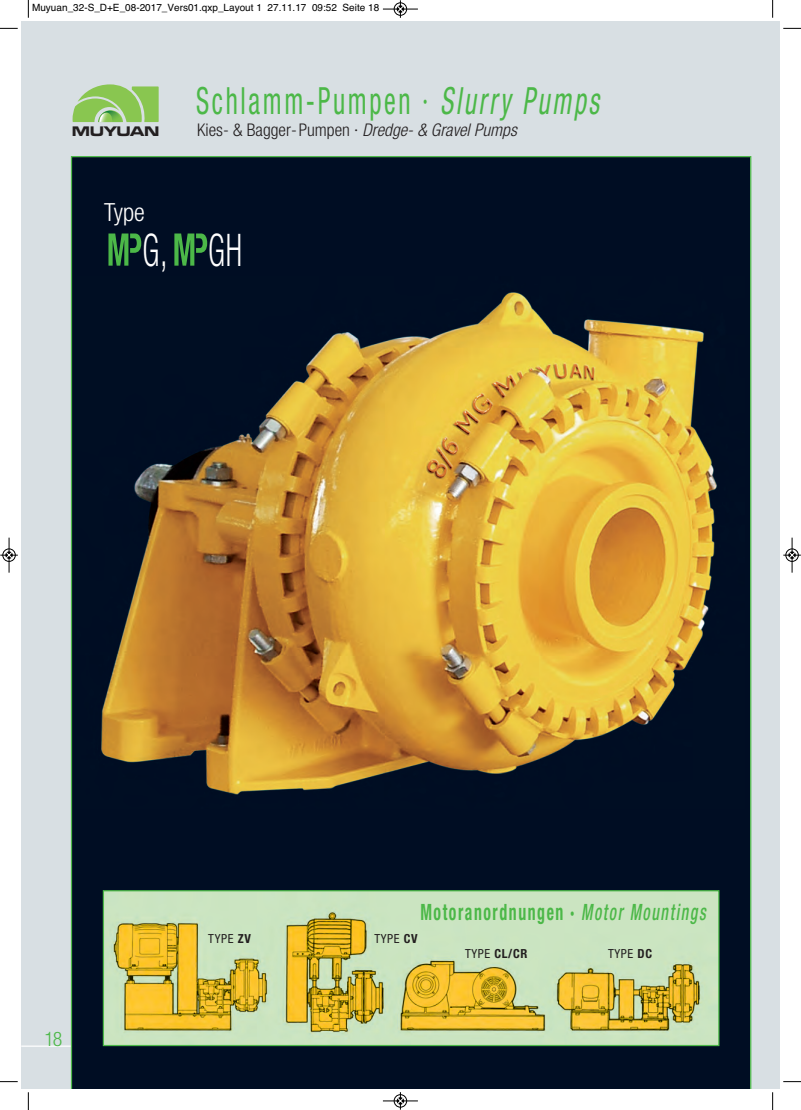
<style>
.page{position:relative;width:801px;height:1110px;background:#fff}
.page>*{position:absolute;margin:0;border:0;box-sizing:border-box;transform-origin:0 0}
.t1{font:300 condensed 45px "Helvetica Neue";color:#fff;scale:.7 1}
.t2{font:condensed 37.5px "Helvetica Neue";letter-spacing:.1em;color:#4cb848;scale:.7 1}
.t3{font:300 condensed 25px "Helvetica Neue";color:#fff}
.t4{font:700 condensed 22.5px "Helvetica Neue";letter-spacing:.1em;color:#4cb848;scale:.7 1}
.t5{font:300 condensed 20px "Helvetica Neue";color:#4cb848}
.t6{font:300 condensed 17.5px "Helvetica Neue";color:#231f20}
.t7{font:700 expanded 14.38px "Microgramma DOT";color:#231f20}
.t8{font:condensed 12.5px "Helvetica Neue";letter-spacing:.05em;color:#231f20}
.t9{font:700 condensed 12.5px "Helvetica Neue";color:#231f20}
.t10{font:10px "Helvetica";color:#000}
.s1{font-style:italic}
.s2{font-weight:700;color:#000d23}
.s3{font-weight:500;font-style:italic}
.s4{font-weight:700}
.s5{font-weight:400}
</style>
<div class="page">
<div style="left:21px;top:21px;width:751px;height:1067px;background:#d8dfe3"></div>
<hr style="left:21px;top:1045px;width:53px;height:1px;background:#fff">
<div style="left:772px;top:21px;width:8px;height:1067px;background:#d8dfe3"></div>
<div style="left:71px;top:156px;width:680px;height:932px;background:#000d23"></div>
<img style="left:78px;top:276px;width:666px;height:532px">
<img style="left:105px;top:891px;width:612px;height:152px">
<div style="left:103px;top:889px;width:616px;height:156px;border:1px solid #4cb848"></div>
<svg style="left:108px;top:233px;width:33px;height:32px"></svg>
<svg style="left:174px;top:233px;width:33px;height:32px"></svg>
<svg style="left:73px;top:84px;width:86px;height:38px"></svg>
<svg style="left:28px;top:0;width:1px;height:18px"></svg>
<svg style="left:0;top:28px;width:18px;height:1px"></svg>
<svg style="left:772px;top:0;width:1px;height:18px"></svg>
<svg style="left:783px;top:28px;width:18px;height:1px"></svg>
<svg style="left:28px;top:1092px;width:1px;height:17px"></svg>
<svg style="left:772px;top:1092px;width:1px;height:17px"></svg>
<div style="left:394px;top:2px;width:13px;height:14px;border:1px solid #fff;border-radius:50%"></div>
<hr style="left:383px;top:9px;width:35px;height:1px;background:#000">
<div style="left:394px;top:3px;width:13px;height:12px;border:1px solid #000;border-radius:50%"></div>
<svg style="left:397px;top:0;width:6px;height:18px"></svg>
<div style="left:394px;top:1093px;width:13px;height:14px;border:1px solid #fff;border-radius:50%"></div>
<hr style="left:383px;top:1100px;width:35px;height:1px;background:#000">
<div style="left:394px;top:1094px;width:13px;height:12px;border:1px solid #000;border-radius:50%"></div>
<svg style="left:397px;top:1092px;width:6px;height:17px"></svg>
<div style="left:2px;top:548px;width:14px;height:13px;border:1px solid #fff;border-radius:50%"></div>
<hr style="left:9px;top:537px;width:1px;height:35px;background:#000">
<div style="left:3px;top:548px;width:12px;height:13px;border:1px solid #000;border-radius:50%"></div>
<svg style="left:0;top:552px;width:18px;height:6px"></svg>
<div style="left:785px;top:548px;width:14px;height:13px;border:1px solid #fff;border-radius:50%"></div>
<hr style="left:792px;top:537px;width:1px;height:35px;background:#000">
<div style="left:785px;top:548px;width:13px;height:13px;border:1px solid #000;border-radius:50%"></div>
<svg style="left:783px;top:552px;width:18px;height:6px"></svg>
<p class="t10" style="left:32px;top:2px;width:349px">Muyuan_32-S_D+E_08-2017_Vers01.qxp_Layout 1 27.11.17 09:52 Seite 18</p>
<h3 class="t7" style="left:72px;top:123px;width:88px">MUYUAN</h3>
<h2 class="t2" style="left:196px;top:87px;width:577px">Schlamm-Pumpen · <span class="s1">Slurry Pumps</span></h2>
<h3 class="t6" style="left:197px;top:124px;width:321px">Kies- &amp; Bagger-Pumpen · <span class="s1">Dredge- &amp; Gravel Pumps</span></h3>
<h3 class="t3" style="left:104px;top:203px;width:42px">Type</h3>
<h1 class="t1" style="left:107px;top:233px;width:195px"><span class="s2">M</span> G, GH</h1>
<h3 class="t4" style="left:420px;top:904px;width:409px">Motoranordnungen · <span class="s3">Motor Mountings</span></h3>
<h3 class="t5" style="left:44px;top:1031px;width:20px">18</h3>
<p class="t8" style="left:208px;top:933px;width:44px">TYPE <span class="s4">ZV</span></p>
<p class="t8" style="left:374px;top:933px;width:45px">TYPE <span class="s4">CV</span></p>
<p class="t9" style="left:465px;top:949px;width:64px"><span class="s5">TYPE</span> CL/CR</p>
<p class="t8" style="left:608px;top:948px;width:46px">TYPE <span class="s4">DC</span></p>
</div>
